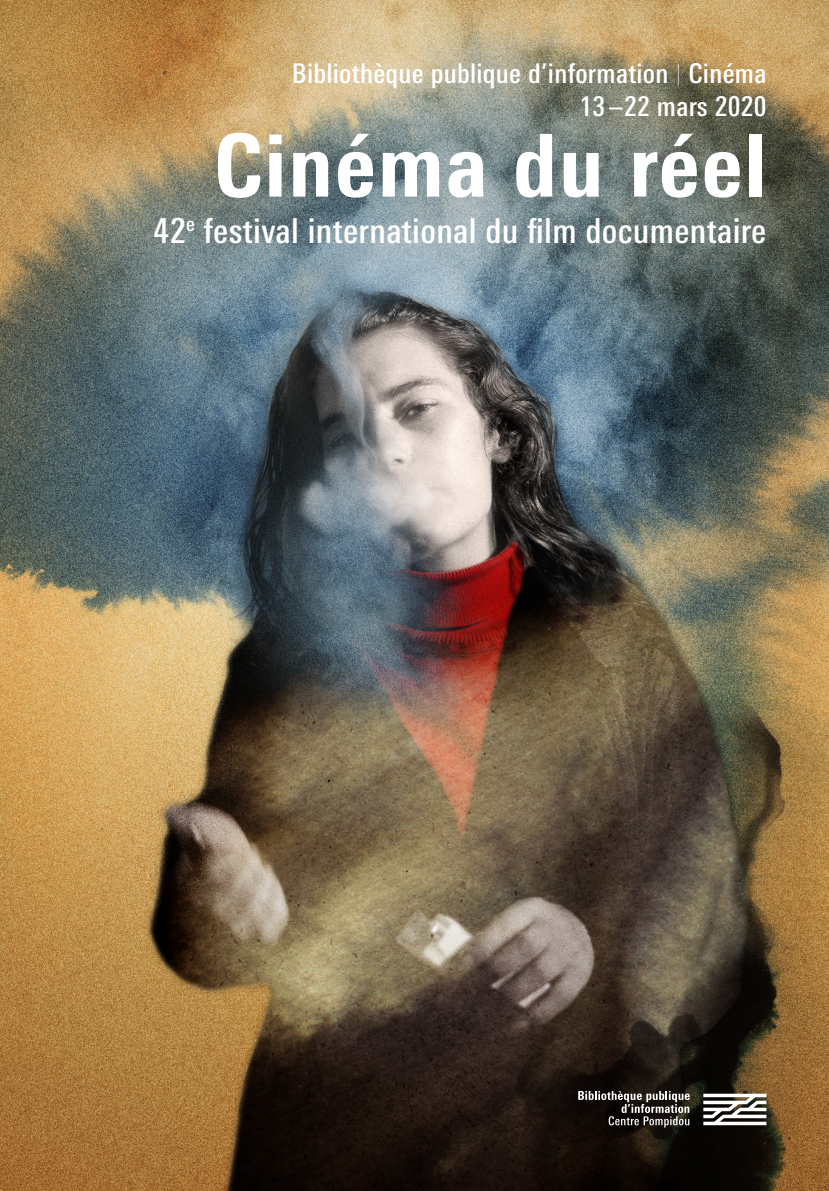
<style>
.page{position:relative;width:829px;height:1191px;background:#fff}
.page>*{position:absolute;margin:0;border:0;box-sizing:border-box;transform-origin:0 0}
.t1{font:800 condensed 86.62px "Univers Next Pro";letter-spacing:.025em;color:#fff}
.t2{font:500 condensed 34.48px "Univers Next Pro";letter-spacing:.01em;color:#fff}
.t3{font:500 condensed 27.12px "Univers Next Pro";letter-spacing:.01em;color:#fff}
.s1{font-weight:200;font-size:21.7px}
</style>
<div class="page">
<img style="left:0;top:0;width:828px;height:1190px">
<svg style="left:703px;top:1093px;width:63px;height:32px"></svg>
<svg style="left:578px;top:1091px;width:111px;height:36px;background:#494541"></svg>
<p class="t3" style="left:292px;top:57px;width:476px">Bibliothèque publique d’information <span class="s1">|</span> Cinéma</p>
<p class="t3" style="left:579px;top:90px;width:188px">13 –22 mars 2020</p>
<p class="t1" style="left:214px;top:114px;width:553px">Cinéma du réel</p>
<p class="t2" style="left:153px;top:210px;width:614px">42<sup>e</sup> festival international du film documentaire</p>
</div>
